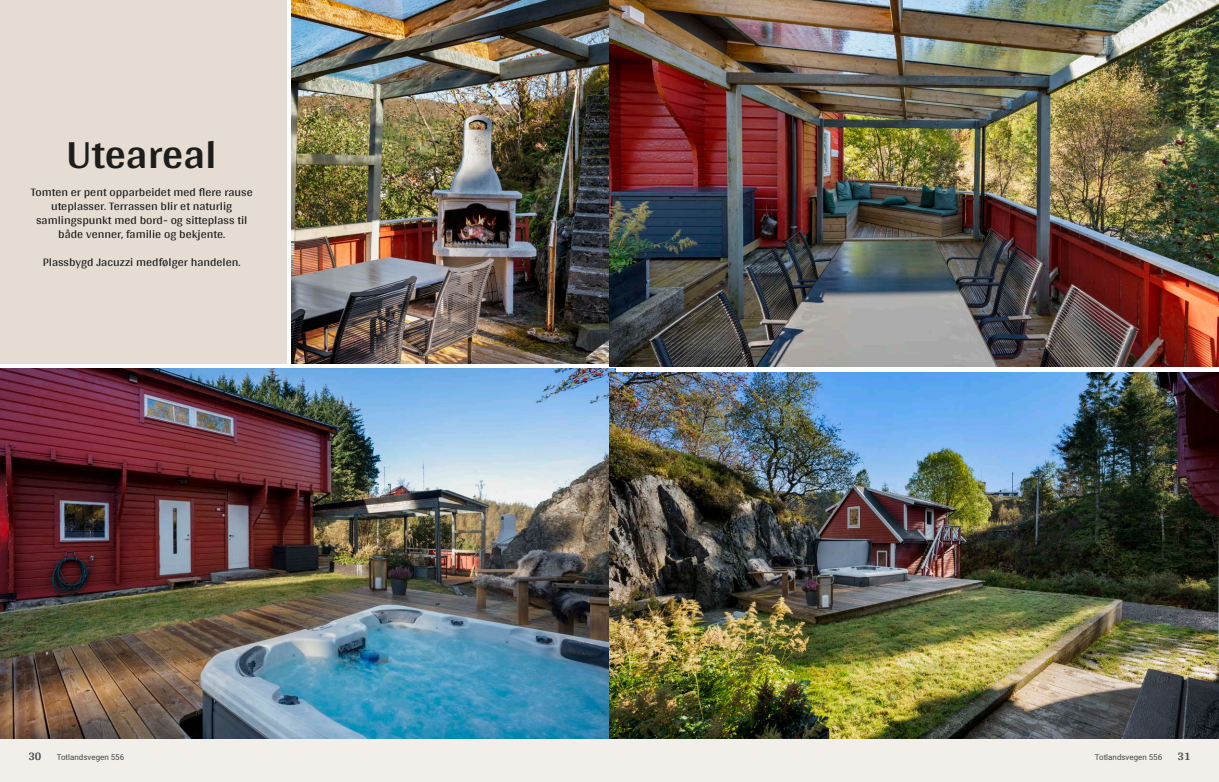
<style>
.page{position:relative;width:1219px;height:782px;background:#fff}
.page>*{position:absolute;margin:0;border:0;box-sizing:border-box;transform-origin:0 0}
.t1{font:700 42px "Arya";color:#1d1d1b}
.t2{font:12px/14px "Arya";color:#1d1d1b;text-align:center}
.t3{font:700 12px "Arya";color:#414749}
.t4{font:8px "Roboto Vitec";color:#414749}
</style>
<div class="page">
<img style="left:0;top:369px;width:615px;height:370px">
<img style="left:292px;top:0;width:317px;height:363px">
<div style="left:0;top:739px;width:612px;height:42px;background:#f2eeea"></div>
<div style="left:0;top:0;width:286px;height:363px;background:#e5dcd4"></div>
<img style="left:609px;top:0;width:610px;height:367px">
<img style="left:609px;top:372px;width:610px;height:367px">
<div style="left:607px;top:739px;width:612px;height:42px;background:#f2eeea"></div>
<h1 class="t1" style="left:67px;top:128px;width:152px">Uteareal</h1>
<p class="t2" style="left:31px;top:184px;width:224px">Tomten er pent opparbeidet med flere rause uteplasser. Terrassen blir et naturlig samlingspunkt med bord‑ og sitteplass til både venner, familie og bekjente.</p>
<p class="t2" style="left:43px;top:254px;width:199px">Plassbygd Jacuzzi medfølger handelen.</p>
<p class="t3" style="left:28px;top:749px;width:15px">30</p>
<p class="t4" style="left:57px;top:751px;width:69px">Totlandsvegen 556</p>
<p class="t4" style="left:1095px;top:751px;width:69px">Totlandsvegen 556</p>
<p class="t3" style="left:1177px;top:749px;width:15px">31</p>
</div>
